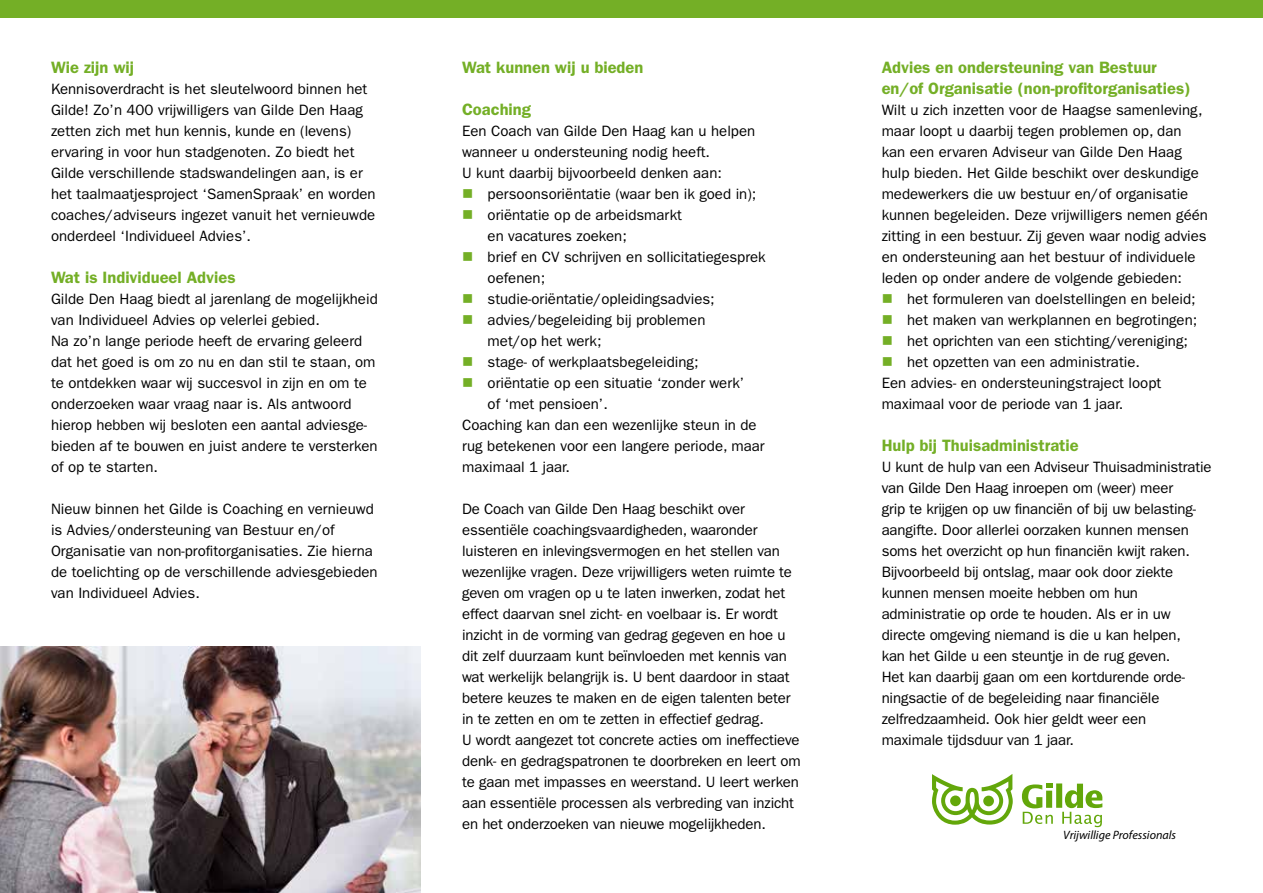
<style>
.page{position:relative;width:1263px;height:893px;background:#fff}
.page>*{position:absolute;margin:0;border:0;box-sizing:border-box;transform-origin:0 0}
.t1{font:600 16.5px/21px "ITC Franklin Gothic Std";color:#74af26}
.t2{font:15px/21px "ITC Franklin Gothic Std";color:#000}
.t3{font:italic 12.15px "Myriad Pro";color:#000}
.s1{color:#74af26}
</style>
<div class="page">
<img style="left:0;top:646px;width:421px;height:247px">
<div style="left:0;top:0;width:1263px;height:17px;background:#74af26"></div>
<svg style="left:932px;top:774px;width:81px;height:51px"></svg>
<div style="left:1056px;top:783px;width:6px;height:25px;background:#63a70a"></div>
<svg style="left:1022px;top:784px;width:31px;height:40px"></svg>
<svg style="left:1062px;top:784px;width:40px;height:43px"></svg>
<p class="t1" style="left:51px;top:57px;width:85px">Wie zijn wij</p>
<p class="t2" style="left:51px;top:78px;width:326px">Kennisoverdracht is het sleutelwoord binnen het Gilde! Zo’n 400 vrijwilligers van Gilde Den Haag zetten zich met hun kennis, kunde en (levens) ervaring in voor hun stadgenoten. Zo biedt het Gilde verschillende stadswandelingen aan, is er het taalmaatjesproject ‘SamenSpraak’ en worden coaches/adviseurs ingezet vanuit het vernieuwde onderdeel ‘Individueel Advies’.</p>
<p class="t1" style="left:51px;top:267px;width:186px">Wat is Individueel Advies</p>
<p class="t2" style="left:51px;top:288px;width:328px">Gilde Den Haag biedt al jarenlang de mogelijkheid van Individueel Advies op velerlei gebied.<br>Na zo’n lange periode heeft de ervaring geleerd dat het goed is om zo nu en dan stil te staan, om te ontdekken waar wij succesvol in zijn en om te onderzoeken waar vraag naar is. Als antwoord hierop hebben wij besloten een aantal adviesge&shy;bieden af te bouwen en juist andere te versterken of op te starten.</p>
<p class="t2" style="left:51px;top:498px;width:328px">Nieuw binnen het Gilde is Coaching en vernieuwd is Advies/ondersteuning van Bestuur en/of Organisatie van non-profitorganisaties. Zie hierna de toelichting op de verschillende adviesgebieden van Individueel Advies.</p>
<p class="t1" style="left:462px;top:57px;width:183px">Wat kunnen wij u bieden</p>
<p class="t1" style="left:462px;top:99px;width:70px">Coaching</p>
<p class="t2" style="left:462px;top:120px;width:295px">Een Coach van Gilde Den Haag kan u helpen wanneer u ondersteuning nodig heeft.<br>U kunt daarbij bijvoorbeeld denken aan:</p>
<p class="t2" style="left:462px;top:183px;width:296px"><span class="s1">■</span> persoonsoriëntatie (waar ben ik goed in);</p>
<p class="t2" style="left:488px;top:204px;width:196px;text-indent:-26px"><span class="s1">■</span> oriëntatie op de arbeidsmarkt en vacatures zoeken;</p>
<p class="t2" style="left:488px;top:246px;width:280px;text-indent:-26px"><span class="s1">■</span> brief en CV schrijven en sollicitatiegesprek oefenen;</p>
<p class="t2" style="left:462px;top:288px;width:254px"><span class="s1">■</span> studie-oriëntatie/opleidingsadvies;</p>
<p class="t2" style="left:488px;top:309px;width:219px;text-indent:-26px"><span class="s1">■</span> advies/begeleiding bij problemen met/op het werk;</p>
<p class="t2" style="left:462px;top:351px;width:238px"><span class="s1">■</span> stage- of werkplaatsbegeleiding;</p>
<p class="t2" style="left:462px;top:372px;width:284px"><span class="s1">■</span> oriëntatie op een situatie ‘zonder werk’</p>
<p class="t2" style="left:488px;top:393px;width:122px">of ‘met pensioen’.</p>
<p class="t2" style="left:462px;top:414px;width:296px">Coaching kan dan een wezenlijke steun in de</p>
<p class="t2" style="left:462px;top:435px;width:304px">rug betekenen voor een langere periode, maar</p>
<p class="t2" style="left:462px;top:456px;width:109px">maximaal 1 jaar.</p>
<p class="t2" style="left:462px;top:498px;width:340px">De Coach van Gilde Den Haag beschikt over essentiële coachingsvaardigheden, waaronder luisteren en inlevingsvermogen en het stellen van wezenlijke vragen. Deze vrijwilligers weten ruimte te geven om vragen op u te laten inwerken, zodat het effect daarvan snel zicht- en voelbaar is. Er wordt inzicht in de vorming van gedrag gegeven en hoe u dit zelf duurzaam kunt beïnvloeden met kennis van wat werkelijk belangrijk is. U bent daardoor in staat betere keuzes te maken en de eigen talenten beter in te zetten en om te zetten in effectief gedrag.<br>U wordt aangezet tot concrete acties om ineffectieve denk- en gedragspatronen te doorbreken en leert om te gaan met impasses en weerstand. U leert werken aan essentiële processen als verbreding van inzicht en het onderzoeken van nieuwe mogelijkheden.</p>
<p class="t1" style="left:882px;top:57px;width:310px">Advies en ondersteuning van Bestuur en/of Organisatie (non-profitorganisaties)</p>
<p class="t2" style="left:882px;top:99px;width:328px">Wilt u zich inzetten voor de Haagse samenleving, maar loopt u daarbij tegen problemen op, dan kan een ervaren Adviseur van Gilde Den Haag hulp bieden. Het Gilde beschikt over deskundige medewerkers die uw bestuur en/of organisatie kunnen begeleiden. Deze vrijwilligers nemen géén zitting in een bestuur. Zij geven waar nodig advies en ondersteuning aan het bestuur of individuele leden op onder andere de volgende gebieden:</p>
<p class="t2" style="left:882px;top:288px;width:316px"><span class="s1">■</span> het formuleren van doelstellingen en beleid;</p>
<p class="t2" style="left:882px;top:309px;width:317px"><span class="s1">■</span> het maken van werkplannen en begrotingen;</p>
<p class="t2" style="left:882px;top:330px;width:308px"><span class="s1">■</span> het oprichten van een stichting/vereniging;</p>
<p class="t2" style="left:882px;top:351px;width:281px"><span class="s1">■</span> het opzetten van een administratie.<br>Een advies- en ondersteuningstraject loopt maximaal voor de periode van 1 jaar.</p>
<p class="t1" style="left:882px;top:435px;width:199px">Hulp bij Thuisadministratie</p>
<p class="t2" style="left:882px;top:456px;width:331px">U kunt de hulp van een Adviseur Thuisadministratie van Gilde Den Haag inroepen om (weer) meer<br>grip te krijgen op uw financiën of bij uw belasting&shy;aangifte. Door allerlei oorzaken kunnen mensen soms het overzicht op hun financiën kwijt raken.<br>Bijvoorbeeld bij ontslag, maar ook door ziekte kunnen mensen moeite hebben om hun administratie op orde te houden. Als er in uw directe omgeving niemand is die u kan helpen,<br>kan het Gilde u een steuntje in de rug geven.<br>Het kan daarbij gaan om een kortdurende orde&shy;ningsactie of de begeleiding naar financiële zelfredzaamheid. Ook hier geldt weer een maximale tijdsduur van 1 jaar.</p>
<p class="t3" style="left:1063px;top:827px;width:114px">Vrijwillige Professionals</p>
</div>
